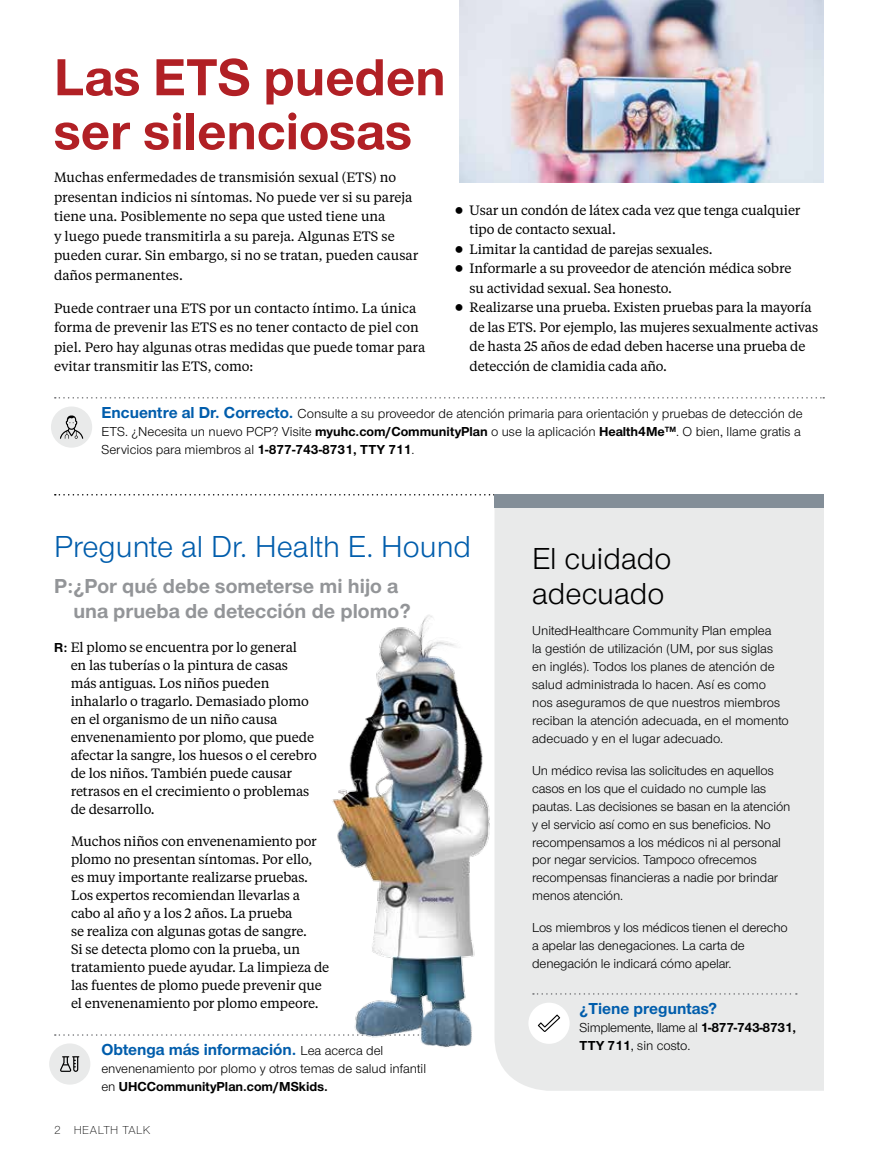
<style>
.page{position:relative;width:878px;height:1161px;background:#fff}
.page>*{position:absolute;margin:0;border:0;box-sizing:border-box;transform-origin:0 0}
.t1{font:700 54px/54px "UHC Sans";color:#b12025}
.t2{font:31.5px "UHC Sans";color:#005dac}
.t3{font:31.5px/34.5px "UHC Sans";color:#000}
.t4{font:700 21px/25.2px "UHC Sans";color:#939598}
.t5{font:700 16.5px "UHC Sans";color:#005dac}
.t6{font:13.5px/18px "UHC Serif Text";letter-spacing:-.01em;color:#000}
.t7{font:13.5px/18px "UHC Sans";letter-spacing:-.005em;color:#000}
.t8{font:300 12px "UHC Sans";letter-spacing:.04em;color:#000}
.s1{font-weight:700;font-size:16.5px;color:#005dac}
.s2{font-weight:700}
.s3{font-family:"UHC Sans";font-weight:700}
.s4{font-weight:400;font-size:13.5px;color:#000}
</style>
<div class="page">
<svg style="left:55px;top:494px;width:439px;height:2px"></svg>
<div style="left:494px;top:508px;width:330px;height:583px;background:#e9eaea"></div>
<div style="left:494px;top:494px;width:330px;height:14px;background:#838e98"></div>
<svg style="left:55px;top:397px;width:769px;height:2px"></svg>
<div style="left:51px;top:406px;width:41px;height:42px;background:#e9eaea;border-radius:50%"></div>
<svg style="left:60px;top:415px;width:23px;height:24px"></svg>
<svg style="left:55px;top:1034px;width:243px;height:2px"></svg>
<div style="left:49px;top:1043px;width:41px;height:42px;background:#e9eaea;border-radius:50%"></div>
<svg style="left:60px;top:1056px;width:19px;height:16px"></svg>
<svg style="left:533px;top:993px;width:263px;height:2px"></svg>
<div style="left:528px;top:1003px;width:41px;height:41px;background:#fff;border-radius:50%"></div>
<svg style="left:537px;top:1015px;width:23px;height:17px"></svg>
<img style="left:459px;top:0;width:365px;height:183px">
<img style="left:301px;top:615px;width:189px;height:433px">
<h1 class="t1" style="left:54px;top:48px;width:393px">Las ETS pueden ser silenciosas</h1>
<p class="t6" style="left:54px;top:167px;width:366px;line-height:19.5px">Muchas enfermedades de transmisión sexual (ETS) no presentan indicios ni síntomas. No puede ver si su pareja tiene una. Posiblemente no sepa que usted tiene una<br>y luego puede transmitirla a su pareja. Algunas ETS se pueden curar. Sin embargo, si no se tratan, pueden causar daños permanentes.</p>
<p class="t6" style="left:54px;top:298px;width:373px;line-height:19.5px">Puede contraer una ETS por un contacto íntimo. La única forma de prevenir las ETS es no tener contacto de piel con piel. Pero hay algunas otras medidas que puede tomar para evitar transmitir las ETS, como:</p>
<p class="t6" style="left:469px;top:200px;width:350px;line-height:19.5px">Usar un condón de látex cada vez que tenga cualquier tipo de contacto sexual.<br>Limitar la cantidad de parejas sexuales.<br>Informarle a su proveedor de atención médica sobre<br>su actividad sexual. Sea honesto.<br>Realizarse una prueba. Existen pruebas para la mayoría de las ETS. Por ejemplo, las mujeres sexualmente activas de hasta 25 años de edad deben hacerse una prueba de detección de clamidia cada año.</p>
<p class="t7" style="left:101px;top:404px;width:702px"><span class="s1">Encuentre al Dr. Correcto.</span> Consulte a su proveedor de atención primaria para orientación y pruebas de detección de<br>ETS. ¿Necesita un nuevo PCP? Visite <span class="s2">myuhc.com/CommunityPlan</span> o use la aplicación <span class="s2">Health4Me</span><sup>TM</sup>. O bien, llame gratis a<br>Servicios para miembros al <span class="s2">1-877-743-8731, TTY 711</span>.</p>
<h2 class="t2" style="left:54px;top:526px;width:418px">Pregunte al Dr. Health E. Hound</h2>
<h3 class="t4" style="left:73px;top:572px;width:339px;text-indent:-19px">P:¿Por qué debe someterse mi hijo a una prueba de detección de plomo?</h3>
<p class="t6" style="left:71px;top:638px;width:248px;text-indent:-17px"><span class="s3">R:</span> El plomo se encuentra por lo general<br>en las tuberías o la pintura de casas más antiguas. Los niños pueden inhalarlo o tragarlo. Demasiado plomo en el organismo de un niño causa envenenamiento por plomo, que puede afectar la sangre, los huesos o el cerebro de los niños. También puede causar retrasos en el crecimiento o problemas de desarrollo.</p>
<p class="t6" style="left:71px;top:831px;width:260px">Muchos niños con envenenamiento por plomo no presentan síntomas. Por ello,<br>es muy importante realizarse pruebas.<br>Los expertos recomiendan llevarlas a cabo al año y a los 2 años. La prueba<br>se realiza con algunas gotas de sangre.<br>Si se detecta plomo con la prueba, un tratamiento puede ayudar. La limpieza de las fuentes de plomo puede prevenir que el envenenamiento por plomo empeore.</p>
<p class="t5" style="left:101px;top:1039px;width:283px">Obtenga más información. <span class="s4">Lea acerca del</span></p>
<p class="t7" style="left:101px;top:1059px;width:326px">envenenamiento por plomo y otros temas de salud infantil en <span class="s2">UHCCommunityPlan.com/MSkids.</span></p>
<p class="t8" style="left:54px;top:1122px;width:98px">2 HEALTH TALK</p>
<h2 class="t3" style="left:532px;top:540px;width:141px">El cuidado adecuado</h2>
<p class="t7" style="left:532px;top:621px;width:258px">UnitedHealthcare Community Plan emplea<br>la gestión de utilización (UM, por sus siglas en inglés). Todos los planes de atención de salud administrada lo hacen. Así es como nos aseguramos de que nuestros miembros reciban la atención adecuada, en el momento adecuado y en el lugar adecuado.</p>
<p class="t7" style="left:532px;top:761px;width:260px">Un médico revisa las solicitudes en aquellos casos en los que el cuidado no cumple las pautas. Las decisiones se basan en la atención y el servicio así como en sus beneficios. No recompensamos a los médicos ni al personal por negar servicios. Tampoco ofrecemos recompensas financieras a nadie por brindar menos atención.</p>
<p class="t7" style="left:532px;top:918px;width:257px">Los miembros y los médicos tienen el derecho a apelar las denegaciones. La carta de denegación le indicará cómo apelar.</p>
<p class="t5" style="left:579px;top:998px;width:139px">¿Tiene preguntas?</p>
<p class="t7" style="left:579px;top:1018px;width:218px">Simplemente, llame al <span class="s2">1-877-743-8731,<br>TTY 711</span>, sin costo.</p>
</div>
